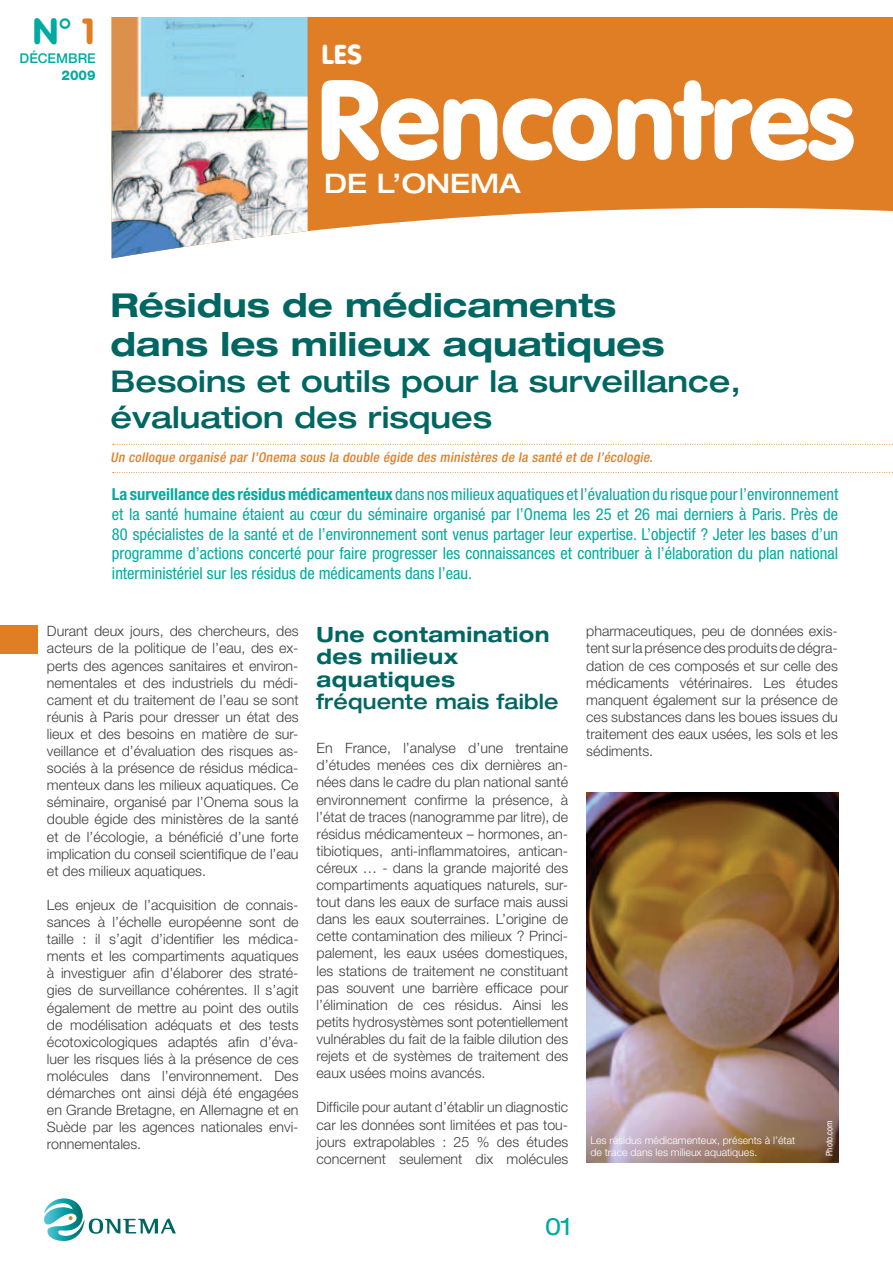
<style>
.page{position:relative;width:893px;height:1263px;background:#fff}
.page>*{position:absolute;margin:0;border:0;box-sizing:border-box;transform-origin:0 0}
.t1{font:111px "VAG Rounded BT";letter-spacing:-.025em;color:#fff}
.t2{font:36px "VAG Rounded BT";color:#00aaa0}
.t3{font:700 expanded 33px/39.6px "Helvetica Neue";color:#006662}
.t4{font:500 expanded 30px/36px "Helvetica Neue";color:#006662}
.t5{font:500 expanded 27px "Helvetica Neue";color:#fff}
.t6{font:27px "VAG Rounded BT";color:#fff}
.t7{font:expanded 24px "Helvetica Neue";color:#00aaa0}
.t8{font:700 expanded 21px/22.5px "Helvetica Neue";letter-spacing:.025em;color:#006662;scale:.95 1}
.t9{font:500 expanded 21px "Helvetica Neue";letter-spacing:.01em;color:#006662;scale:.95 1}
.t10{font:condensed 16.5px/19.8px "Helvetica Neue";color:#00aaa0;text-align:justify}
.t11{font:300 14.25px/17.1px "Helvetica Neue";color:#3e3e3f;text-align:justify}
.t12{font:italic 500 condensed 13.5px "Helvetica Neue";color:#e07e26}
.t13{font:500 13.5px "Helvetica Neue";color:#00aaa0}
.t14{font:800 13.5px "Helvetica Neue";color:#00aaa0}
.t15{font:300 10.5px/12.6px "Helvetica Neue";color:#fff}
.t16{font:condensed 9px "Helvetica Neue";color:#fff}
.s1{color:#e07e26}
.s2{font-weight:700}
</style>
<div class="page">
<img style="left:586px;top:792px;width:252px;height:371px">
<div style="left:0;top:625px;width:37px;height:28px;background:#e07e26"></div>
<svg style="left:44px;top:1198px;width:132px;height:43px"></svg>
<svg style="left:308px;top:17px;width:585px;height:214px;background:#e28837"></svg>
<svg style="left:113px;top:444px;width:780px;height:1px"></svg>
<svg style="left:113px;top:472px;width:780px;height:1px"></svg>
<img style="left:112px;top:17px;width:196px;height:241px">
<h2 class="t2" style="left:32px;top:8px;width:65px">N° <span class="s1">1</span></h2>
<p class="t13" style="left:20px;top:51px;width:78px">DÉCEMBRE</p>
<p class="t14" style="left:62px;top:67px;width:36px">2009</p>
<h3 class="t6" style="left:321px;top:37px;width:42px">LES</h3>
<h1 class="t1" style="left:315px;top:49px;width:542px">Rencontres</h1>
<h3 class="t5" style="left:324px;top:167px;width:198px">de l’Onema</h3>
<h3 class="t3" style="left:111px;top:284px;width:556px">Résidus de médicaments dans les milieux aquatiques</h3>
<h3 class="t4" style="left:111px;top:363px;width:632px">Besoins et outils pour la surveillance, évaluation des risques</h3>
<p class="t12" style="left:111px;top:450px;width:546px">Un colloque organisé par l’Onema sous la double égide des ministères de la santé et de l’écologie.</p>
<p class="t10" style="left:112px;top:484px;width:728px"><span class="s2">La surveillance des résidus médicamenteux</span> dans nos milieux aquatiques et l’évaluation du risque pour l’environnement et la santé humaine étaient au cœur du séminaire organisé par l’Onema les 25 et 26 mai derniers à Paris. Près de 80 spécialistes de la santé et de l’environnement sont venus partager leur expertise. L’objectif ? Jeter les bases d’un programme d’actions concerté pour faire progresser les connaissances et contribuer à l’élaboration du plan national interministériel sur les résidus de médicaments dans l’eau.</p>
<p class="t11" style="left:47px;top:622px;width:253px">Durant deux jours, des chercheurs, des acteurs de la politique de l’eau, des ex&shy;perts des agences sanitaires et environ&shy;nementales et des industriels du médi&shy;cament et du traitement de l’eau se sont réunis à Paris pour dresser un état des lieux et des besoins en matière de sur&shy;veillance et d’évaluation des risques as&shy;sociés à la présence de résidus médica&shy;menteux dans les milieux aquatiques. Ce séminaire, organisé par l’Onema sous la double égide des ministères de la santé et de l’écologie, a bénéficié d’une forte implication du conseil scientifique de l’eau et des milieux aquatiques.</p>
<p class="t11" style="left:47px;top:896px;width:253px">Les enjeux de l’acquisition de connais&shy;sances à l’échelle européenne sont de taille : il s’agit d’identifier les médica&shy;ments et les compartiments aquatiques à investiguer afin d’élaborer des straté&shy;gies de surveillance cohérentes. Il s’agit également de mettre au point des outils de modélisation adéquats et des tests écotoxicologiques adaptés afin d’éva&shy;luer les risques liés à la présence de ces molécules dans l’environnement. Des démarches ont ainsi déjà été engagées en Grande Bretagne, en Allemagne et en Suède par les agences nationales envi&shy;ronnementales.</p>
<h3 class="t8" style="left:317px;top:622px;width:247px">Une contamination des milieux aquatiques</h3>
<h3 class="t9" style="left:317px;top:689px;width:256px">fréquente mais faible</h3>
<p class="t11" style="left:317px;top:739px;width:253px">En France, l’analyse d’une trentaine d’études menées ces dix dernières an&shy;nées dans le cadre du plan national santé environnement confirme la présence, à l’état de traces (nanogramme par litre), de résidus médicamenteux – hormones, an&shy;tibiotiques, anti-inflammatoires, antican&shy;céreux … - dans la grande majorité des compartiments aquatiques naturels, sur&shy;tout dans les eaux de surface mais aussi dans les eaux souterraines. L’origine de cette contamination des milieux ? Princi&shy;palement, les eaux usées domestiques, les stations de traitement ne constituant pas souvent une barrière efficace pour l’élimination de ces résidus. Ainsi les petits hydrosystèmes sont potentiellement vulnérables du fait de la faible dilution des rejets et de systèmes de traitement des eaux usées moins avancés.</p>
<p class="t11" style="left:317px;top:1098px;width:253px">Difficile pour autant d’établir un diagnostic car les données sont limitées et pas tou&shy;jours extrapolables : 25 % des études concernent seulement dix molécules</p>
<p class="t11" style="left:586px;top:622px;width:253px">pharmaceutiques, peu de données exis&shy;tent sur la présence des produits de dégra&shy;dation de ces composés et sur celle des médicaments vétérinaires. Les études manquent également sur la présence de ces substances dans les boues issues du traitement des eaux usées, les sols et les sédiments.</p>
<p class="t15" style="left:590px;top:1133px;width:206px">Les résidus médicamenteux, présents à l’état de trace dans les milieux aquatiques.</p>
<p class="t16" style="left:824px;top:1156px;width:37px;rotate:-90deg">Photo.com</p>
<h3 class="t7" style="left:545px;top:1212px;width:28px">01</h3>
</div>
